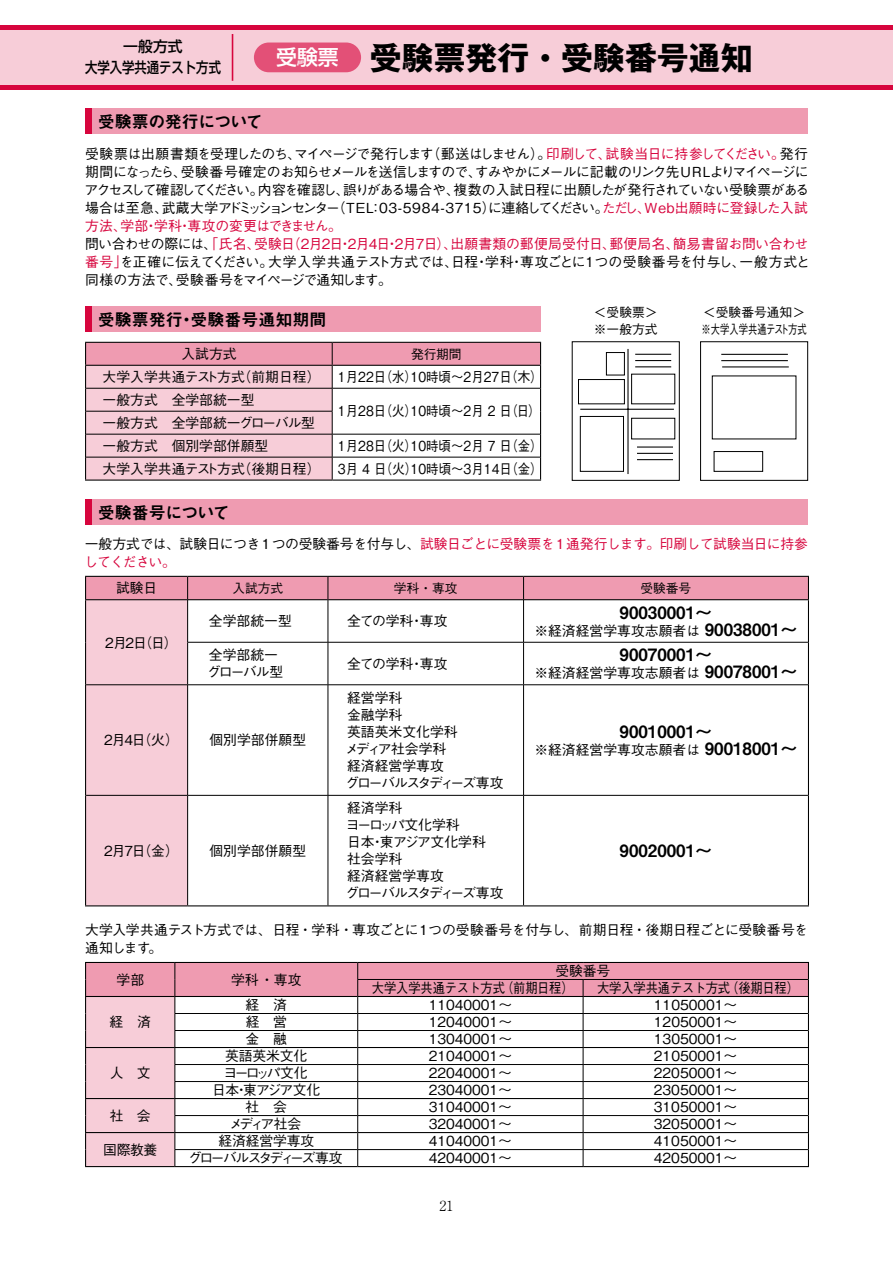
<style>
.page{position:relative;width:893px;height:1263px;background:#fff}
.page>*{position:absolute;margin:0;border:0;box-sizing:border-box;transform-origin:0 0}
.t1{font:700 31.95px "Gothic MB101 Pro";color:#000}
.t2{font:500 20.85px "Shin Go Pro";color:#fff}
.t3{font:16.95px "Midashi Go Pro MB31";color:#000}
.t4{font:16.95px "Midashi Go Pro MB31";letter-spacing:-.03em;color:#000}
.t5{font:500 14.85px/21.3px "Shin Go Pro";color:#000;text-align:center}
.t6{font:500 13.8px/17px "Gothic BBB Pro";color:#000}
.t7{font:500 13.8px/18.1px "Gothic BBB Pro";letter-spacing:-.045em;color:#000}
.t8{font:500 13.8px "Gothic BBB Pro";color:#000;scale:.9 1}
.t9{font:500 13.8px/18.1px "Gothic BBB Pro";letter-spacing:-.035em;color:#d7053d}
.t10{font:500 13.8px/18.1px "Gothic BBB Pro";letter-spacing:-.025em;color:#000}
.t11{font:500 13.8px "Gothic BBB Pro";color:#000;scale:.89 1}
.t12{font:500 13.8px "Gothic BBB Pro";letter-spacing:-.18em;color:#000}
.t13{font:500 13.8px/17px "Gothic BBB Pro";letter-spacing:-.03em;color:#000}
.t14{font:500 13.8px "Gothic BBB Pro";letter-spacing:-.055em;color:#000}
.t15{font:500 13.8px "Gothic BBB Pro";letter-spacing:-.19em;color:#000}
.t16{font:300 13.8px "Ryumin Pro";color:#000}
.t17{font:500 12.75px/16.5px "Gothic BBB Pro";color:#000}
.s1{color:#d7053d}
.s2{color:#000}
.s3{font-family:"Midashi Go Pro MB31";font-weight:400;font-size:16.95px}
</style>
<div class="page">
<div style="left:0;top:26px;width:893px;height:63px;background:#f7cdd8"></div>
<hr style="left:0;top:26px;width:893px;height:4px;background:#d7053d">
<hr style="left:0;top:85px;width:893px;height:4px;background:#d7053d">
<div style="left:254px;top:43px;width:107px;height:29px;background:#e35077;border-radius:15px"></div>
<hr style="left:232px;top:34px;width:1px;height:47px;background:#d7053d">
<div style="left:85px;top:108px;width:723px;height:26px;background:#ef9bb1"></div>
<div style="left:85px;top:108px;width:6px;height:26px;background:#d7053d"></div>
<div style="left:85px;top:500px;width:723px;height:25px;background:#ef9bb1"></div>
<div style="left:85px;top:500px;width:6px;height:25px;background:#d7053d"></div>
<svg style="left:85px;top:576px;width:724px;height:330px"></svg>
<svg style="left:85px;top:962px;width:724px;height:204px"></svg>
<hr style="left:85px;top:1047px;width:90px;height:1px;background:#000">
<hr style="left:85px;top:1098px;width:90px;height:1px;background:#000">
<hr style="left:175px;top:1047px;width:183px;height:1px;background:#000">
<hr style="left:358px;top:1047px;width:225px;height:1px;background:#000">
<hr style="left:583px;top:1047px;width:226px;height:1px;background:#000">
<hr style="left:175px;top:1098px;width:183px;height:1px;background:#000">
<hr style="left:358px;top:1098px;width:225px;height:1px;background:#000">
<hr style="left:583px;top:1098px;width:226px;height:1px;background:#000">
<hr style="left:85px;top:1132px;width:90px;height:1px;background:#000">
<hr style="left:85px;top:1166px;width:90px;height:1px;background:#000">
<hr style="left:175px;top:1132px;width:183px;height:1px;background:#000">
<hr style="left:175px;top:1166px;width:183px;height:1px;background:#000">
<hr style="left:358px;top:1132px;width:225px;height:1px;background:#000">
<hr style="left:358px;top:1166px;width:225px;height:1px;background:#000">
<hr style="left:583px;top:1132px;width:226px;height:1px;background:#000">
<hr style="left:583px;top:1166px;width:226px;height:1px;background:#000">
<hr style="left:175px;top:1149px;width:183px;height:1px;background:#000">
<hr style="left:358px;top:1149px;width:225px;height:1px;background:#000">
<hr style="left:583px;top:1149px;width:225px;height:1px;background:#000">
<hr style="left:85px;top:996px;width:90px;height:1px;background:#000">
<hr style="left:175px;top:996px;width:183px;height:1px;background:#000">
<hr style="left:358px;top:996px;width:225px;height:1px;background:#000">
<hr style="left:583px;top:996px;width:226px;height:1px;background:#000">
<div style="left:85px;top:306px;width:455px;height:26px;background:#ef9bb1"></div>
<div style="left:85px;top:306px;width:6px;height:26px;background:#d7053d"></div>
<svg style="left:85px;top:342px;width:456px;height:137px"></svg>
<hr style="left:85px;top:479px;width:247px;height:2px;background:#000">
<hr style="left:332px;top:479px;width:209px;height:2px;background:#000">
<hr style="left:332px;top:434px;width:208px;height:1px;background:#000">
<hr style="left:332px;top:457px;width:208px;height:1px;background:#000">
<svg style="left:572px;top:341px;width:108px;height:140px"></svg>
<hr style="left:627px;top:349px;width:1px;height:125px;background:#000">
<hr style="left:580px;top:409px;width:94px;height:1px;background:#000">
<hr style="left:637px;top:446px;width:36px;height:2px;background:#000">
<hr style="left:637px;top:453px;width:36px;height:1px;background:#000">
<hr style="left:637px;top:459px;width:36px;height:1px;background:#000">
<hr style="left:635px;top:354px;width:36px;height:1px;background:#000">
<hr style="left:635px;top:360px;width:36px;height:1px;background:#000">
<hr style="left:635px;top:366px;width:36px;height:1px;background:#000">
<svg style="left:700px;top:341px;width:108px;height:140px"></svg>
<hr style="left:721px;top:354px;width:67px;height:1px;background:#000">
<hr style="left:721px;top:360px;width:67px;height:1px;background:#000">
<hr style="left:722px;top:366px;width:67px;height:1px;background:#000">
<p class="t5" style="left:85px;top:34px;width:137px">一般方式<br>大学入学共通テスト方式</p>
<h2 class="t2" style="left:276px;top:40px;width:64px">受験票</h2>
<p class="t4" style="left:98px;top:108px;width:167px">受験票の発行について</p>
<h1 class="t1" style="left:370px;top:31px;width:384px">受験票発行・受験番号通知</h1>
<p class="t7" style="left:84px;top:143px;width:727px">受験票は出願書類を受理したのち、マイページで発行します（郵送はしません）。<span class="s1">印刷して、試験当日に持参してください。</span>発行期間になったら、受験番号確定のお知らせメールを送信しますので、すみやかにメールに記載のリンク先U R Lよりマイページにアクセスして確認してください。内容を確認し、誤りがある場合や、複数の入試日程に出願したが発行されていない受験票がある場合は至急、武蔵大学アドミッションセンター（TEL：03-5984-3715）に連絡してください。<span class="s1">ただし、Web出願時に登録した入試方法、学部・学科・専攻の変更はできません。<br></span>問い合わせの際には、<span class="s1">「氏名、受験日（2月2日・2月4日・2月7日）、出願書類の郵便局受付日、郵便局名、簡易書留お問い合わせ番号」</span>を正確に伝えてください。大学入学共通テスト方式では、日程・学科・専攻ごとに1つの受験番号を付与し、一般方式と同様の方法で、受験番号をマイページで通知します。</p>
<p class="t3" style="left:98px;top:306px;width:230px">受験票発行・受験番号通知期間</p>
<p class="t6" style="left:181px;top:344px;width:57px">入試方式</p>
<p class="t17" style="left:411px;top:344px;width:52px">発行期間</p>
<p class="t6" style="left:103px;top:367px;width:219px">大学入学共通テスト方式（前期日程）</p>
<p class="t8" style="left:338px;top:366px;width:229px">1月22日（水）10時頃～2月27日（木）</p>
<p class="t6" style="left:103px;top:390px;width:154px">一般方式　全学部統一型</p>
<p class="t8" style="left:338px;top:400px;width:227px">1月28日（火）10時頃～2月 2 日（日）</p>
<p class="t6" style="left:103px;top:410px;width:214px;line-height:23px">一般方式　全学部統一グローバル型一般方式　個別学部併願型</p>
<p class="t8" style="left:338px;top:435px;width:229px">1月28日（火）10時頃～2月 7 日（金）</p>
<p class="t6" style="left:103px;top:458px;width:219px">大学入学共通テスト方式（後期日程）</p>
<p class="t8" style="left:338px;top:457px;width:229px">3月 4 日（火）10時頃～3月14日（金）</p>
<p class="t4" style="left:98px;top:499px;width:134px">受験番号について</p>
<p class="t17" style="left:594px;top:302px;width:65px">＜受験票＞※一般方式</p>
<p class="t17" style="left:701px;top:302px;width:107px">＜受験番号通知＞※大学入学共通テスト方式</p>
<p class="t9" style="left:84px;top:533px;width:725px"><span class="s2">一般方式では、試験日につき１つの受験番号を付与し、</span>試験日ごとに受験票を１通発行します。印刷して試験当日に持参してください。</p>
<p class="t6" style="left:116px;top:578px;width:43px">試験日</p>
<p class="t17" style="left:232px;top:578px;width:52px">入試方式</p>
<p class="t17" style="left:394px;top:578px;width:65px">学科・専攻</p>
<p class="t17" style="left:640px;top:578px;width:52px">受験番号</p>
<p class="t6" style="left:105px;top:632px;width:74px">2月2日（日）</p>
<p class="t6" style="left:209px;top:611px;width:84px">全学部統一型</p>
<p class="t6" style="left:347px;top:611px;width:102px">全ての学科・専攻</p>
<p class="t13" style="left:207px;top:645px;width:77px">全学部統一グローバル型</p>
<p class="t6" style="left:347px;top:653px;width:102px">全ての学科・専攻</p>
<p class="t6" style="left:104px;top:730px;width:76px">2月4日（火）</p>
<p class="t6" style="left:209px;top:730px;width:98px">個別学部併願型</p>
<p class="t6" style="left:104px;top:840px;width:76px">2月7日（金）</p>
<p class="t6" style="left:209px;top:840px;width:98px">個別学部併願型</p>
<p class="t6" style="left:345px;top:687px;width:160px">経営学科<br>金融学科<br>英語英米文化学科<br>メディア社会学科<br>経済経営学専攻<br>グローバルスタディーズ専攻</p>
<p class="t6" style="left:345px;top:798px;width:160px">経済学科<br>ヨーロッパ文化学科<br>日本・東アジア文化学科<br>社会学科<br>経済経営学専攻<br>グローバルスタディーズ専攻</p>
<p class="t3" style="left:620px;top:599px;width:94px">90030001～</p>
<p class="t6" style="left:534px;top:621px;width:265px">※経済経営学専攻志願者は <span class="s3">90038001～</span></p>
<p class="t3" style="left:620px;top:641px;width:94px">90070001～</p>
<p class="t6" style="left:534px;top:663px;width:265px">※経済経営学専攻志願者は <span class="s3">90078001～</span></p>
<p class="t3" style="left:620px;top:718px;width:94px">90010001～</p>
<p class="t6" style="left:534px;top:740px;width:265px">※経済経営学専攻志願者は <span class="s3">90018001～</span></p>
<p class="t3" style="left:620px;top:837px;width:94px">90020001～</p>
<p class="t10" style="left:85px;top:919px;width:724px">大学入学共通テスト方式では、日程・学科・専攻ごとに１つの受験番号を付与し、前期日程・後期日程ごとに受験番号を通知します。</p>
<p class="t6" style="left:117px;top:969px;width:29px">学部</p>
<p class="t6" style="left:231px;top:969px;width:72px">学科・専攻</p>
<p class="t6" style="left:372px;top:961px;width:240px;text-indent:184px">受験番号大学入学共通テスト方式（前期日程）</p>
<p class="t11" style="left:597px;top:977px;width:228px">大学入学共通テスト方式（後期日程）</p>
<p class="t6" style="left:110px;top:1012px;width:43px">経　済</p>
<p class="t6" style="left:110px;top:1063px;width:42px">人　文</p>
<p class="t6" style="left:110px;top:1105px;width:42px">社　会</p>
<p class="t6" style="left:103px;top:1139px;width:56px">国際教養</p>
<p class="t6" style="left:246px;top:995px;width:43px">経　済</p>
<p class="t6" style="left:429px;top:995px;width:83px">11040001～</p>
<p class="t6" style="left:654px;top:995px;width:83px">11050001～</p>
<p class="t6" style="left:246px;top:1012px;width:43px">経　営</p>
<p class="t6" style="left:429px;top:1012px;width:83px">12040001～</p>
<p class="t6" style="left:654px;top:1012px;width:83px">12050001～</p>
<p class="t6" style="left:246px;top:1029px;width:43px">金　融</p>
<p class="t6" style="left:429px;top:1029px;width:83px">13040001～</p>
<p class="t6" style="left:654px;top:1029px;width:83px">13050001～</p>
<p class="t6" style="left:225px;top:1046px;width:84px">英語英米文化</p>
<p class="t6" style="left:429px;top:1046px;width:83px">21040001～</p>
<p class="t6" style="left:654px;top:1046px;width:83px">21050001～</p>
<p class="t15" style="left:224px;top:1062px;width:86px">ヨーロッパ文化</p>
<p class="t6" style="left:429px;top:1063px;width:83px">22040001～</p>
<p class="t6" style="left:654px;top:1063px;width:83px">22050001～</p>
<p class="t14" style="left:212px;top:1079px;width:110px">日本・東アジア文化</p>
<p class="t6" style="left:429px;top:1080px;width:83px">23040001～</p>
<p class="t6" style="left:654px;top:1080px;width:83px">23050001～</p>
<p class="t6" style="left:246px;top:1097px;width:43px">社　会</p>
<p class="t6" style="left:429px;top:1097px;width:83px">31040001～</p>
<p class="t6" style="left:654px;top:1097px;width:83px">31050001～</p>
<p class="t6" style="left:229px;top:1114px;width:74px">メディア社会</p>
<p class="t6" style="left:429px;top:1114px;width:83px">32040001～</p>
<p class="t6" style="left:654px;top:1114px;width:83px">32050001～</p>
<p class="t6" style="left:218px;top:1131px;width:97px">経済経営学専攻</p>
<p class="t6" style="left:429px;top:1131px;width:83px">41040001～</p>
<p class="t6" style="left:654px;top:1131px;width:83px">41050001～</p>
<p class="t12" style="left:188px;top:1147px;width:156px">グローバルスタディーズ専攻</p>
<p class="t6" style="left:429px;top:1148px;width:83px">42040001～</p>
<p class="t6" style="left:654px;top:1148px;width:83px">42050001～</p>
<p class="t16" style="left:440px;top:1195px;width:15px">21</p>
</div>
